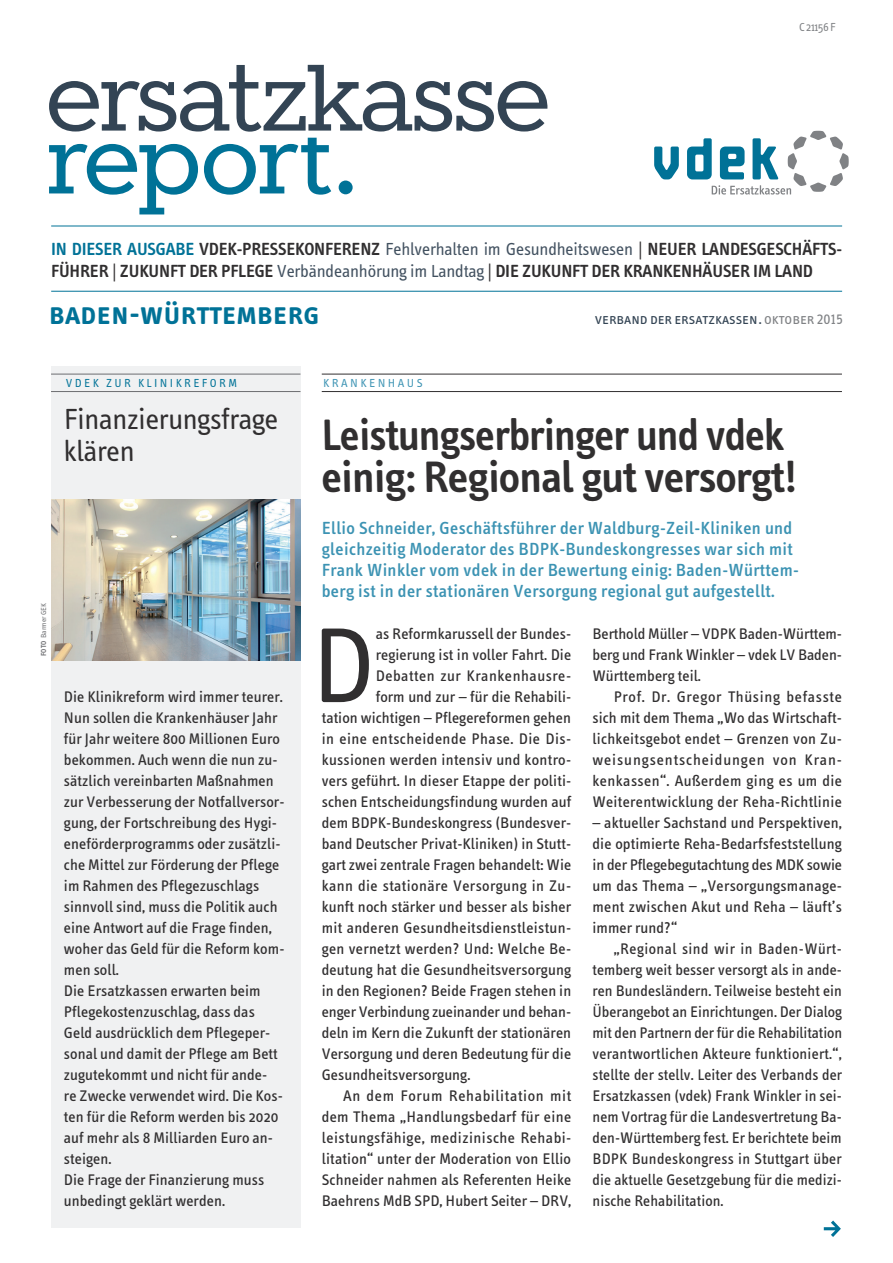
<style>
.page{position:relative;width:893px;height:1263px;background:#fff}
.page>*{position:absolute;margin:0;border:0;box-sizing:border-box;transform-origin:0 0}
.t1{font:109.8px "Info Text";color:#312f30}
.t2{font:600 45px/42px "Info Text";letter-spacing:-.015em;color:#312f30}
.t3{font:33px "Info Text Semi Bold Caps";color:#007297}
.t4{font:30px/31.5px "Info Text";letter-spacing:-.015em;color:#312f30}
.t5{font:500 18px/21px "Info Text";letter-spacing:.02em;color:#3c93b3}
.t6{font:18px/21.6px "Info Text Semi Bold Caps";letter-spacing:-.01em;color:#312f30}
.t7{font:15.75px/21px "Info Text";letter-spacing:.005em;color:#312f30;text-align:justify}
.t8{font:15.75px "Info Text";letter-spacing:.03em;color:#312f30}
.t9{font:15.75px "Info Text Normal Caps";color:#334454}
.t10{font:15.75px "Info Text";letter-spacing:.025em;color:#312f30}
.t11{font:15.75px "Info Text";letter-spacing:.04em;color:#312f30}
.t12{font:12px "Info Text";letter-spacing:.2em;color:#007297}
.t13{font:12px "Info Text";letter-spacing:.2em;color:#3c93b3}
.t14{font:12px "Info Text";letter-spacing:-.025em;color:#808285}
.t15{font:7.5px "Info Text";color:#6c6d70}
.s1{color:#007297}
.s2{font-family:"Info Text";color:#425160}
.s3{font-family:"Info Text"}
.s4{color:#808285}
.s5{font-weight:600}
</style>
<div class="page">
<svg style="left:654px;top:147px;width:25px;height:32px"></svg>
<svg style="left:687px;top:131px;width:162px;height:64px"></svg>
<hr style="left:51px;top:291px;width:791px;height:1px;background:#007297">
<hr style="left:51px;top:226px;width:791px;height:1px;background:#007297">
<svg style="left:49px;top:65px;width:499px;height:67px"></svg>
<svg style="left:49px;top:138px;width:304px;height:76px"></svg>
<hr style="left:322px;top:374px;width:520px;height:1px;background:#312f30">
<hr style="left:322px;top:391px;width:520px;height:1px;background:#312f30">
<svg style="left:824px;top:1220px;width:17px;height:17px"></svg>
<div style="left:51px;top:366px;width:249px;height:861px;background:#f0f1f2"></div>
<hr style="left:51px;top:374px;width:249px;height:1px;background:#6c6d70">
<hr style="left:51px;top:391px;width:249px;height:1px;background:#6c6d70">
<img style="left:51px;top:500px;width:249px;height:160px">
<p class="t14" style="left:799px;top:20px;width:38px">C 21156 F</p>
<p class="t6" style="left:51px;top:238px;width:792px"><span class="s1">IN DIESER AUSGABE</span> VDEK-PRESSEKONFERENZ <span class="s2">Fehlverhalten im Gesundheitswesen</span> <span class="s3">|</span> NEUER LANDESGESCHÄFTS-<br>FÜHRER <span class="s3">|</span> ZUKUNFT DER PFLEGE <span class="s2">Verbändeanhörung im Landtag</span> <span class="s3">|</span> DIE ZUKUNFT DER KRANKENHÄUSER IM LAND</p>
<h3 class="t3" style="left:49px;top:294px;width:272px">baden-württemberg</h3>
<p class="t9" style="left:595px;top:310px;width:250px">verband der ersatzkassen. <span class="s4">oktober 2015</span></p>
<p class="t12" style="left:66px;top:376px;width:173px">VDEK ZUR KLINIKREFORM</p>
<h3 class="t4" style="left:64px;top:404px;width:217px">Finanzierungsfrage klären</h3>
<p class="t15" style="left:39px;top:656px;width:54px;rotate:-90deg"><span class="s5">FOTO</span> Barmer GEK</p>
<p class="t7" style="left:64px;top:686px;width:222px;text-align:left">Die Klinikreform wird immer teurer.<br>Nun sollen die Krankenhäuser Jahr für Jahr weitere 800 Millionen Euro bekommen. Auch wenn die nun zu&shy;sätzlich vereinbarten Maßnahmen zur Verbesserung der Notfallversor&shy;gung, der Fortschreibung des Hygi&shy;eneförderprogramms oder zusätzli&shy;che Mittel zur Förderung der Pflege im Rahmen des Pflegezuschlags sinnvoll sind, muss die Politik auch eine Antwort auf die Frage finden, woher das Geld für die Reform kom&shy;men soll.<br>Die Ersatzkassen erwarten beim<br>Pflegekostenzuschlag, dass das<br>Geld ausdrücklich dem Pflegeper&shy;sonal und damit der Pflege am Bett zugutekommt und nicht für ande-<br>re Zwecke verwendet wird. Die Kos&shy;ten für die Reform werden bis 2020 auf mehr als 8 Milliarden Euro an&shy;steigen.<br>Die Frage der Finanzierung muss unbedingt geklärt werden.</p>
<p class="t13" style="left:323px;top:376px;width:101px">KRANKENHAUS</p>
<h2 class="t2" style="left:322px;top:414px;width:478px">Leistungserbringer und vdek einig: Regional gut versorgt!</h2>
<p class="t5" style="left:322px;top:518px;width:479px">Ellio Schneider, Geschäftsführer der Waldburg-Zeil-Kliniken und gleichzeitig Moderator des BDPK-Bundeskongresses war sich mit Frank Winkler vom vdek in der Bewertung einig: Baden-Württem&shy;berg ist in der stationären Versorgung regional gut aufgestellt.</p>
<h1 class="t1" style="left:311px;top:604px;width:66px">D</h1>
<p class="t7" style="left:376px;top:623px;width:197px">as Reformkarussell der Bundes-</p>
<p class="t7" style="left:592px;top:623px;width:251px">Berthold Müller – VDPK Baden-Württem&shy;berg und Frank Winkler – vdek LV Baden-Württemberg teil.</p>
<p class="t7" style="left:592px;top:686px;width:251px;text-indent:21px">Prof. Dr. Gregor Thüsing befasste sich mit dem Thema „Wo das Wirtschaft&shy;lichkeitsgebot endet – Grenzen von Zu&shy;weisungsentscheidungen von Kran&shy;kenkassen“. Außerdem ging es um die Weiterentwicklung der Reha-Richtlinie</p>
<p class="t7" style="left:592px;top:812px;width:251px">– aktueller Sachstand und Perspektiven, die optimierte Reha-Bedarfsfeststellung in der Pflegebegutachtung des MDK sowie um das Thema – „Versorgungsmanage&shy;ment zwischen Akut und Reha – läuft’s immer rund?“</p>
<p class="t7" style="left:592px;top:938px;width:251px;text-indent:21px">„Regional sind wir in Baden-Würt&shy;temberg weit besser versorgt als in ande&shy;ren Bundesländern. Teilweise besteht ein Überangebot an Einrichtungen. Der Dialog mit den Partnern der für die Rehabilitation verantwortlichen Akteure funktioniert.“, stellte der stellv. Leiter des Verbands der Ersatzkassen (vdek) Frank Winkler in sei&shy;nem Vortrag für die Landesvertretung Ba&shy;den-Württemberg fest. Er berichtete beim BDPK Bundeskongress in Stuttgart über die aktuelle Gesetzgebung für die medizi&shy;nische Rehabilitation.</p>
<p class="t7" style="left:376px;top:644px;width:197px">regierung ist in voller Fahrt. Die</p>
<p class="t8" style="left:376px;top:667px;width:197px">Debatten zur Krankenhausre-</p>
<p class="t7" style="left:376px;top:686px;width:197px">form und zur – für die Rehabili-</p>
<p class="t7" style="left:322px;top:707px;width:251px">tation wichtigen – Pflegereformen gehen</p>
<p class="t8" style="left:322px;top:730px;width:251px">in eine entscheidende Phase. Die Dis-</p>
<p class="t7" style="left:322px;top:749px;width:251px">kussionen werden intensiv und kontro-</p>
<p class="t7" style="left:322px;top:770px;width:251px">vers geführt. In dieser Etappe der politi-</p>
<p class="t7" style="left:322px;top:791px;width:251px">schen Entscheidungsfindung wurden auf</p>
<p class="t7" style="left:322px;top:812px;width:251px">dem BDPK-Bundeskongress (Bundesver-</p>
<p class="t7" style="left:322px;top:833px;width:251px">band Deutscher Privat-Kliniken) in Stutt-</p>
<p class="t7" style="left:322px;top:854px;width:251px">gart zwei zentrale Fragen behandelt: Wie</p>
<p class="t10" style="left:322px;top:877px;width:251px">kann die stationäre Versorgung in Zu-</p>
<p class="t7" style="left:322px;top:896px;width:251px">kunft noch stärker und besser als bisher</p>
<p class="t7" style="left:322px;top:917px;width:251px">mit anderen Gesundheitsdienstleistun-</p>
<p class="t7" style="left:322px;top:938px;width:251px">gen vernetzt werden? Und: Welche Be-</p>
<p class="t7" style="left:322px;top:959px;width:251px">deutung hat die Gesundheitsversorgung</p>
<p class="t7" style="left:322px;top:980px;width:251px">in den Regionen? Beide Fragen stehen in</p>
<p class="t7" style="left:322px;top:1001px;width:251px">enger Verbindung zueinander und behan-</p>
<p class="t7" style="left:322px;top:1022px;width:251px">deln im Kern die Zukunft der stationären</p>
<p class="t7" style="left:322px;top:1043px;width:251px">Versorgung und deren Bedeutung für die</p>
<p class="t7" style="left:322px;top:1064px;width:150px">Gesundheitsversorgung.</p>
<p class="t11" style="left:343px;top:1087px;width:230px">An dem Forum Rehabilitation mit</p>
<p class="t7" style="left:322px;top:1106px;width:251px">dem Thema „Handlungsbedarf für eine</p>
<p class="t8" style="left:322px;top:1129px;width:251px">leistungsfähige, medizinische Rehabi-</p>
<p class="t7" style="left:322px;top:1148px;width:251px">litation“ unter der Moderation von Ellio</p>
<p class="t7" style="left:322px;top:1169px;width:251px">Schneider nahmen als Referenten Heike</p>
<p class="t7" style="left:322px;top:1190px;width:251px">Baehrens MdB SPD, Hubert Seiter – DRV,</p>
</div>
